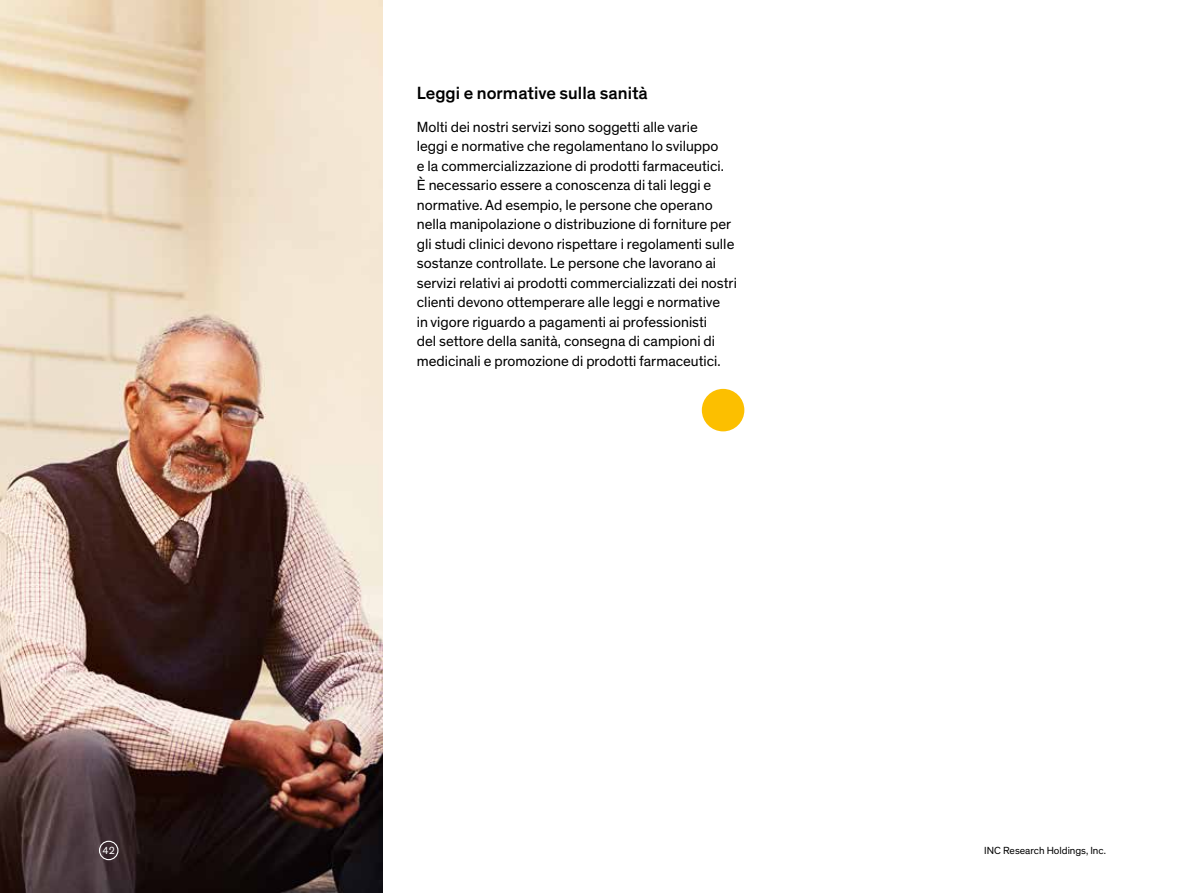
<style>
.page{position:relative;width:1191px;height:893px;background:#fff}
.page>*{position:absolute;margin:0;border:0;box-sizing:border-box;transform-origin:0 0}
.t1{font:500 18px "Theinhardt";color:#000}
.t2{font:15px/19.5px "Theinhardt";color:#000}
.t3{font:10.5px "Theinhardt";color:#000}
.t4{font:10.5px "Theinhardt";color:#fff}
</style>
<div class="page">
<img style="left:0;top:0;width:383px;height:893px">
<div style="left:99px;top:841px;width:19px;height:19px;border:1px solid #fff;border-radius:50%"></div>
<div style="left:702px;top:389px;width:42px;height:42px;background:#fcbf00;border-radius:50%"></div>
<p class="t1" style="left:417px;top:83px;width:233px">Leggi e normative sulla sanità</p>
<p class="t2" style="left:417px;top:117px;width:321px">Molti dei nostri servizi sono soggetti alle varie<br>leggi e normative che regolamentano lo sviluppo<br>e la commercializzazione di prodotti farmaceutici.<br>È necessario essere a conoscenza di tali leggi e normative. Ad esempio, le persone che operano nella manipolazione o distribuzione di forniture per gli studi clinici devono rispettare i regolamenti sulle sostanze controllate. Le persone che lavorano ai servizi relativi ai prodotti commercializzati dei nostri clienti devono ottemperare alle leggi e normative<br>in vigore riguardo a pagamenti ai professionisti<br>del settore della sanità, consegna di campioni di medicinali e promozione di prodotti farmaceutici.</p>
<p class="t4" style="left:103px;top:844px;width:14px">42</p>
<p class="t3" style="left:984px;top:844px;width:123px">INC Research Holdings, Inc.</p>
</div>
